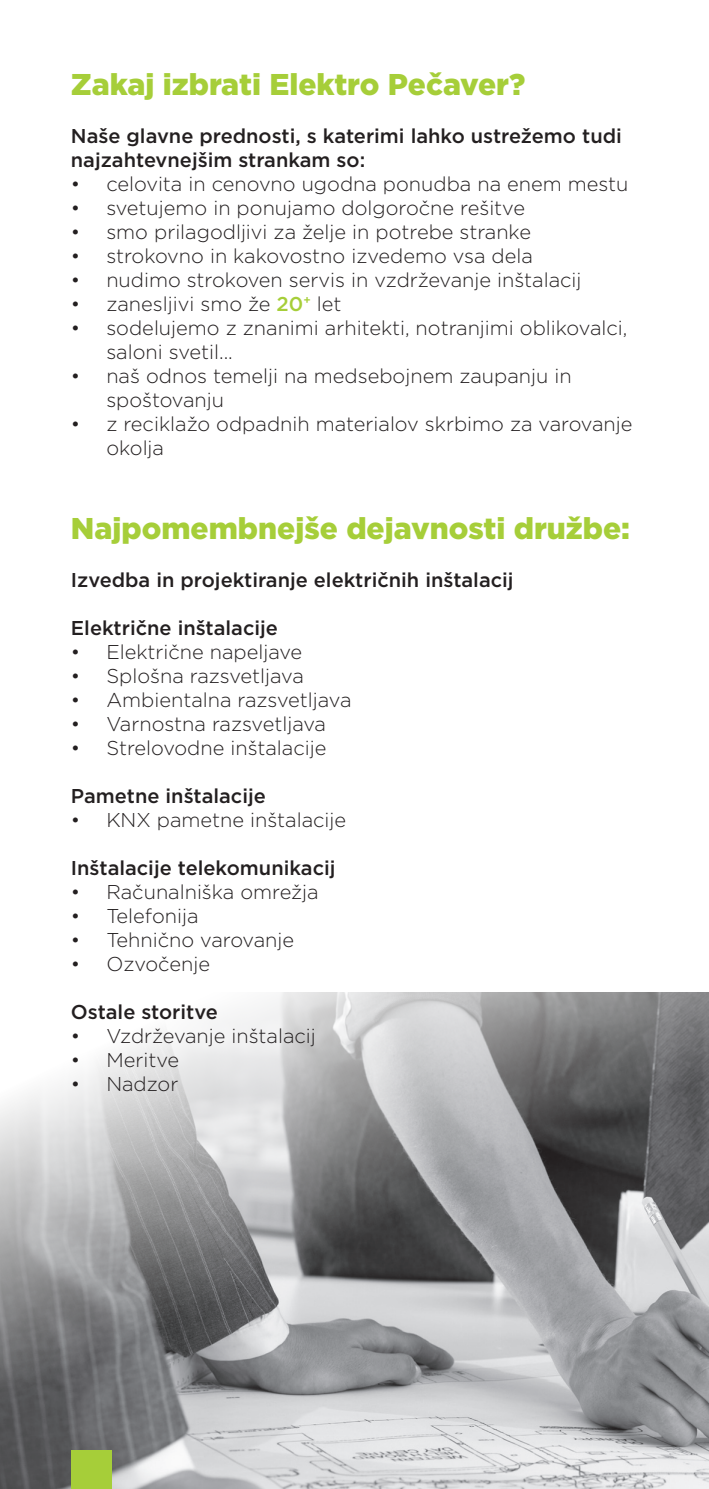
<style>
.page{position:relative;width:709px;height:1489px;background:#fff}
.page>*{position:absolute;margin:0;border:0;box-sizing:border-box;transform-origin:0 0}
.t1{font:900 30px "Gotham";color:#a6ce39}
.t2{font:300 20px/24px "Gotham";color:#231f20}
.t3{font:500 20px/24px "Gotham";color:#231f20}
.s1{font-weight:500;color:#a6ce39}
</style>
<div class="page">
<svg style="left:0;top:992px;width:709px;height:496px;background:#a4a5a6"></svg>
<h1 class="t1" style="left:71px;top:64px;width:456px">Zakaj izbrati Elektro Pečaver?</h1>
<p class="t3" style="left:71px;top:124px;width:552px">Naše glavne prednosti, s katerimi lahko ustrežemo tudi najzahtevnejšim strankam so:</p>
<p class="t2" style="left:71px;top:171px;width:559px">• celovita in cenovno ugodna ponudba na enem mestu</p>
<p class="t2" style="left:71px;top:195px;width:455px">• svetujemo in ponujamo dolgoročne rešitve</p>
<p class="t2" style="left:71px;top:219px;width:461px">• smo prilagodljivi za želje in potrebe stranke</p>
<p class="t2" style="left:71px;top:243px;width:463px">• strokovno in kakovostno izvedemo vsa dela</p>
<p class="t2" style="left:71px;top:267px;width:512px">• nudimo strokoven servis in vzdrževanje inštalacij</p>
<p class="t2" style="left:71px;top:291px;width:272px">• zanesljivi smo že <span class="s1">20</span><sup>+</sup> let</p>
<p class="t2" style="left:106px;top:315px;width:522px;text-indent:-35px">• sodelujemo z znanimi arhitekti, notranjimi oblikovalci, saloni svetil...</p>
<p class="t2" style="left:106px;top:363px;width:467px;text-indent:-35px">• naš odnos temelji na medsebojnem zaupanju in spoštovanju</p>
<p class="t2" style="left:106px;top:411px;width:527px;text-indent:-35px">• z reciklažo odpadnih materialov skrbimo za varovanje okolja</p>
<h1 class="t1" style="left:71px;top:508px;width:560px">Najpomembnejše dejavnosti družbe:</h1>
<p class="t3" style="left:71px;top:568px;width:444px">Izvedba in projektiranje električnih inštalacij</p>
<p class="t3" style="left:71px;top:616px;width:208px">Električne inštalacije</p>
<p class="t2" style="left:71px;top:639px;width:233px">• Električne napeljave</p>
<p class="t2" style="left:71px;top:663px;width:234px">• Splošna razsvetljava</p>
<p class="t2" style="left:71px;top:687px;width:282px">• Ambientalna razsvetljava</p>
<p class="t2" style="left:71px;top:711px;width:257px">• Varnostna razsvetljava</p>
<p class="t2" style="left:71px;top:735px;width:257px">• Strelovodne inštalacije</p>
<p class="t3" style="left:71px;top:784px;width:196px">Pametne inštalacije</p>
<p class="t2" style="left:71px;top:807px;width:277px">• KNX pametne inštalacije</p>
<p class="t3" style="left:71px;top:856px;width:266px">Inštalacije telekomunikacij</p>
<p class="t2" style="left:71px;top:879px;width:249px">• Računalniška omrežja</p>
<p class="t2" style="left:71px;top:903px;width:129px">• Telefonija</p>
<p class="t2" style="left:71px;top:927px;width:225px">• Tehnično varovanje</p>
<p class="t2" style="left:71px;top:951px;width:141px">• Ozvočenje</p>
<p class="t3" style="left:71px;top:1000px;width:148px">Ostale storitve</p>
<p class="t2" style="left:71px;top:1023px;width:246px">• Vzdrževanje inštalacij</p>
<p class="t2" style="left:71px;top:1047px;width:110px">• Meritve</p>
<p class="t2" style="left:71px;top:1071px;width:109px">• Nadzor</p>
</div>
